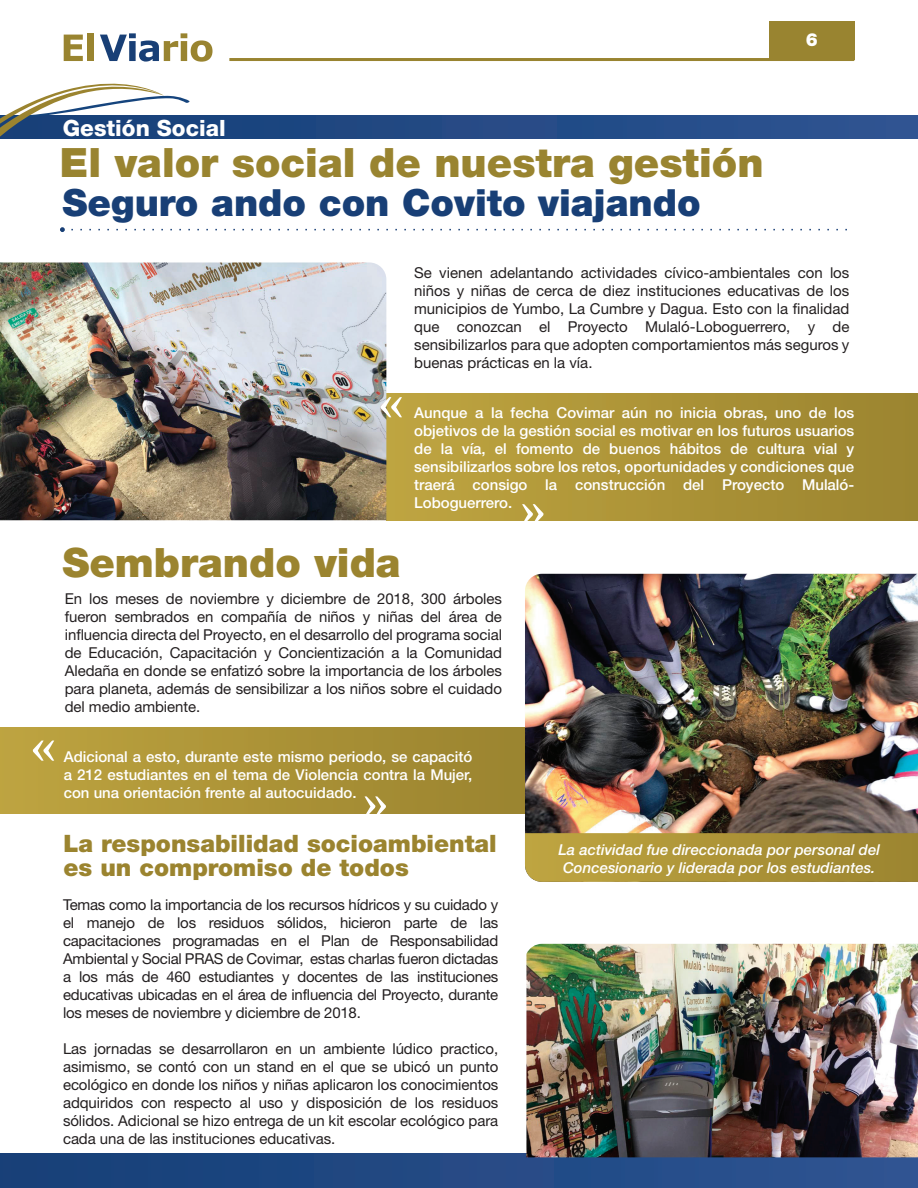
<style>
.page{position:relative;width:918px;height:1188px;background:#fff}
.page>*{position:absolute;margin:0;border:0;box-sizing:border-box;transform-origin:0 0}
.t1{font:900 40.5px "Helvetica Neue";color:#998430}
.t2{font:900 40.5px "Helvetica Neue";color:#9b842f}
.t3{font:900 37.5px "Helvetica Neue";color:#183f76}
.t4{font:900 24px/24px "Helvetica Neue";color:#9b842f}
.t5{font:800 22.5px "Helvetica Neue";color:#fff}
.t6{font:900 18px "Helvetica Neue";color:#fff}
.t7{font:15px/18px "Helvetica Neue";letter-spacing:-.005em;color:#231f20;text-align:justify}
.t8{font:500 15px/18px "Helvetica Neue";color:#fff;text-align:justify}
.t9{font:italic 500 15px/18px "Helvetica Neue";color:#fff;text-align:center}
</style>
<div class="page">
<div style="left:386px;top:393px;width:532px;height:127px;background:linear-gradient(to right,#bfa540,#9b842f)"></div>
<div style="left:0;top:728px;width:525px;height:85px;background:linear-gradient(to right,#bea440,#9a832f)"></div>
<div style="left:0;top:115px;width:918px;height:24px;background:#264b87"></div>
<svg style="left:60px;top:227px;width:787px;height:5px"></svg>
<svg style="left:0;top:83px;width:190px;height:56px"></svg>
<div style="left:0;top:1153px;width:918px;height:35px;background:linear-gradient(to right,#153f78,#305390)"></div>
<img style="left:525px;top:574px;width:393px;height:259px">
<svg style="left:525px;top:833px;width:393px;height:49px;background:#ac9438"></svg>
<img style="left:0;top:262px;width:386px;height:258px">
<img style="left:526px;top:944px;width:392px;height:213px">
<svg style="left:522px;top:504px;width:22px;height:17px"></svg>
<svg style="left:365px;top:796px;width:21px;height:18px"></svg>
<svg style="left:33px;top:741px;width:21px;height:20px"></svg>
<svg style="left:381px;top:397px;width:21px;height:20px"></svg>
<div style="left:769px;top:21px;width:85px;height:38px;background:#998430"></div>
<svg style="left:64px;top:35px;width:19px;height:26px"></svg>
<div style="left:87px;top:33px;width:7px;height:28px;background:#998430"></div>
<svg style="left:100px;top:33px;width:113px;height:29px"></svg>
<hr style="left:229px;top:58px;width:625px;height:3px;background:#998430">
<h3 class="t5" style="left:63px;top:115px;width:164px">Gestión Social</h3>
<h1 class="t1" style="left:60px;top:138px;width:705px">El valor social de nuestra gestión</h1>
<h2 class="t3" style="left:62px;top:180px;width:640px">Seguro ando con Covito viajando</h2>
<p class="t6" style="left:806px;top:29px;width:14px">6</p>
<p class="t7" style="left:414px;top:263px;width:437px">Se vienen adelantando actividades cívico-ambientales con los niños y niñas de cerca de diez instituciones educativas de los municipios de Yumbo, La Cumbre y Dagua. Esto con la finalidad que conozcan el Proyecto Mulaló-Loboguerrero, y de sensibilizarlos para que adopten comportamientos más seguros y buenas prácticas en la vía.</p>
<p class="t8" style="left:414px;top:403px;width:442px">Aunque a la fecha Covimar aún no inicia obras, uno de los objetivos de la gestión social es motivar en los futuros usuarios de la vía, el fomento de buenos hábitos de cultura vial y sensibilizarlos sobre los retos, oportunidades y condiciones que traerá consigo la construcción del Proyecto Mulaló-Loboguerrero.</p>
<h1 class="t2" style="left:62px;top:538px;width:340px">Sembrando vida</h1>
<p class="t7" style="left:65px;top:590px;width:439px">En los meses de noviembre y diciembre de 2018, 300 árboles fueron sembrados en compañía de niños y niñas del área de influencia directa del Proyecto, en el desarrollo del programa social de Educación, Capacitación y Concientización a la Comunidad Aledaña en donde se enfatizó sobre la importancia de los árboles para planeta, además de sensibilizar a los niños sobre el cuidado del medio ambiente.</p>
<p class="t8" style="left:64px;top:747px;width:410px">Adicional a esto, durante este mismo periodo, se capacitó a 212 estudiantes en el tema de Violencia contra la Mujer, con una orientación frente al autocuidado.</p>
<h3 class="t4" style="left:63px;top:832px;width:435px">La responsabilidad socioambiental es un compromiso de todos</h3>
<p class="t7" style="left:63px;top:895px;width:437px">Temas como la importancia de los recursos hídricos y su cuidado y el manejo de los residuos sólidos, hicieron parte de las capacitaciones programadas en el Plan de Responsabilidad Ambiental y Social PRAS de Covimar, estas charlas fueron dictadas a los más de 460 estudiantes y docentes de las instituciones educativas ubicadas en el área de influencia del Proyecto, durante los meses de noviembre y diciembre de 2018.</p>
<p class="t7" style="left:63px;top:1039px;width:437px">Las jornadas se desarrollaron en un ambiente lúdico practico, asimismo, se contó con un stand en el que se ubicó un punto ecológico en donde los niños y niñas aplicaron los conocimientos adquiridos con respecto al uso y disposición de los residuos sólidos. Adicional se hizo entrega de un kit escolar ecológico para cada una de las instituciones educativas.</p>
<p class="t9" style="left:558px;top:841px;width:323px">La actividad fue direccionada por personal del<br>Concesionario y liderada por los estudiantes.</p>
</div>
